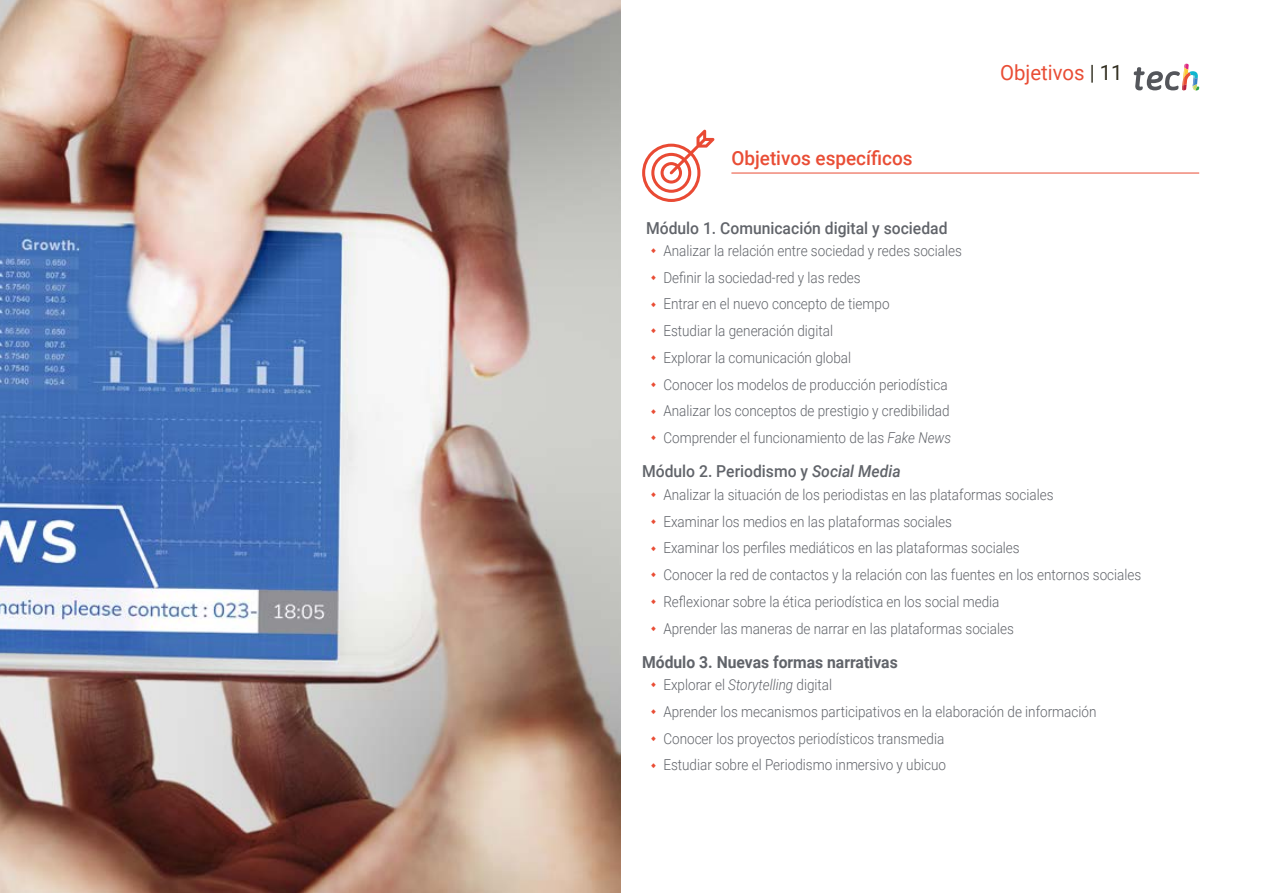
<style>
.page{position:relative;width:1263px;height:893px;background:#fff}
.page>*{position:absolute;margin:0;border:0;box-sizing:border-box;transform-origin:0 0}
.t1{font:21px "Roboto";color:#e94d35}
.t2{font:500 19.5px "Roboto";color:#e94d35}
.t3{font:500 16.5px "Roboto";color:#61646a;scale:.95 1}
.t4{font:700 16.5px "Roboto";color:#61646a;scale:.95 1}
.t5{font:300 15px/26.7px "Roboto";color:#61646a;scale:.9 1}
.s1{color:#312e20}
.s2{font-style:italic}
</style>
<div class="page">
<svg style="left:642px;top:130px;width:72px;height:72px"></svg>
<hr style="left:731px;top:173px;width:468px;height:1px;background:#e94d35">
<svg style="left:1134px;top:64px;width:65px;height:27px"></svg>
<img style="left:0;top:0;width:621px;height:893px">
<h2 class="t2" style="left:731px;top:144px;width:183px">Objetivos específicos</h2>
<h1 class="t1" style="left:1000px;top:57px;width:124px">Objetivos <span class="s1">| 11</span></h1>
<p class="t3" style="left:646px;top:216px;width:319px">Módulo 1. Comunicación digital y sociedad</p>
<p class="t5" style="left:663px;top:237px;width:333px">Analizar la relación entre sociedad y redes sociales Definir la sociedad-red y las redes<br>Entrar en el nuevo concepto de tiempo<br>Estudiar la generación digital<br>Explorar la comunicación global<br>Conocer los modelos de producción periodística Analizar los conceptos de prestigio y credibilidad Comprender el funcionamiento de las <span class="s2">Fake News</span></p>
<p class="t3" style="left:642px;top:460px;width:274px">Módulo 2. Periodismo y <span class="s2">Social Media</span></p>
<p class="t5" style="left:663px;top:481px;width:532px">Analizar la situación de los periodistas en las plataformas sociales<br>Examinar los medios en las plataformas sociales<br>Examinar los perfiles mediáticos en las plataformas sociales<br>Conocer la red de contactos y la relación con las fuentes en los entornos sociales Reflexionar sobre la ética periodística en los social media<br>Aprender las maneras de narrar en las plataformas sociales</p>
<p class="t4" style="left:642px;top:650px;width:271px">Módulo 3. Nuevas formas narrativas</p>
<p class="t5" style="left:663px;top:671px;width:483px">Explorar el <span class="s2">Storytelling</span> digital<br>Aprender los mecanismos participativos en la elaboración de información Conocer los proyectos periodísticos transmedia<br>Estudiar sobre el Periodismo inmersivo y ubicuo</p>
</div>
